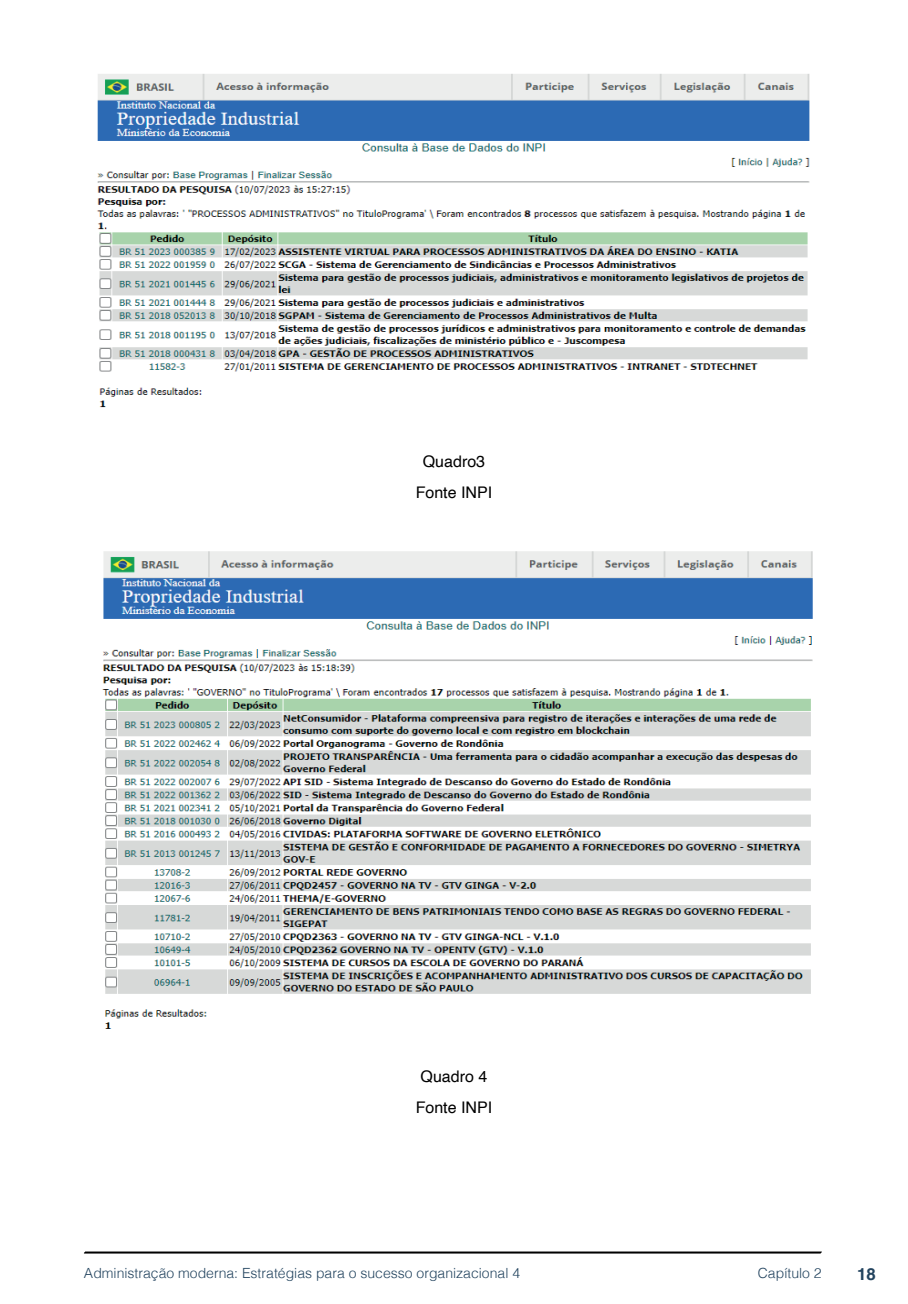
<style>
.page{position:relative;width:908px;height:1304px;background:#fff}
.page>*{position:absolute;margin:0;border:0;box-sizing:border-box;transform-origin:0 0}
.t1{font:700 16.8px "Helvetica";color:#23445f}
.imagens_graf_tab{font:16px "Helvetica";color:#000}
.t2{font:300 14px "Helvetica";color:#23445f}
</style>
<div class="page">
<svg style="left:84px;top:1251px;width:737px;height:3px;background:#515151"></svg>
<img style="left:97px;top:74px;width:713px;height:334px">
<img style="left:102px;top:551px;width:711px;height:478px">
<p class="imagens_graf_tab" style="left:422px;top:449px;width:64px">Quadro3</p>
<p class="imagens_graf_tab" style="left:415px;top:480px;width:78px">Fonte INPI</p>
<p class="imagens_graf_tab" style="left:420px;top:1064px;width:68px">Quadro 4</p>
<p class="imagens_graf_tab" style="left:415px;top:1095px;width:78px">Fonte INPI</p>
<p class="t2" style="left:84px;top:1261px;width:437px">Administração moderna: Estratégias para o sucesso organizacional 4</p>
<p class="t2" style="left:757px;top:1261px;width:65px">Capítulo 2</p>
<p class="t1" style="left:856px;top:1264px;width:20px">18</p>
</div>
